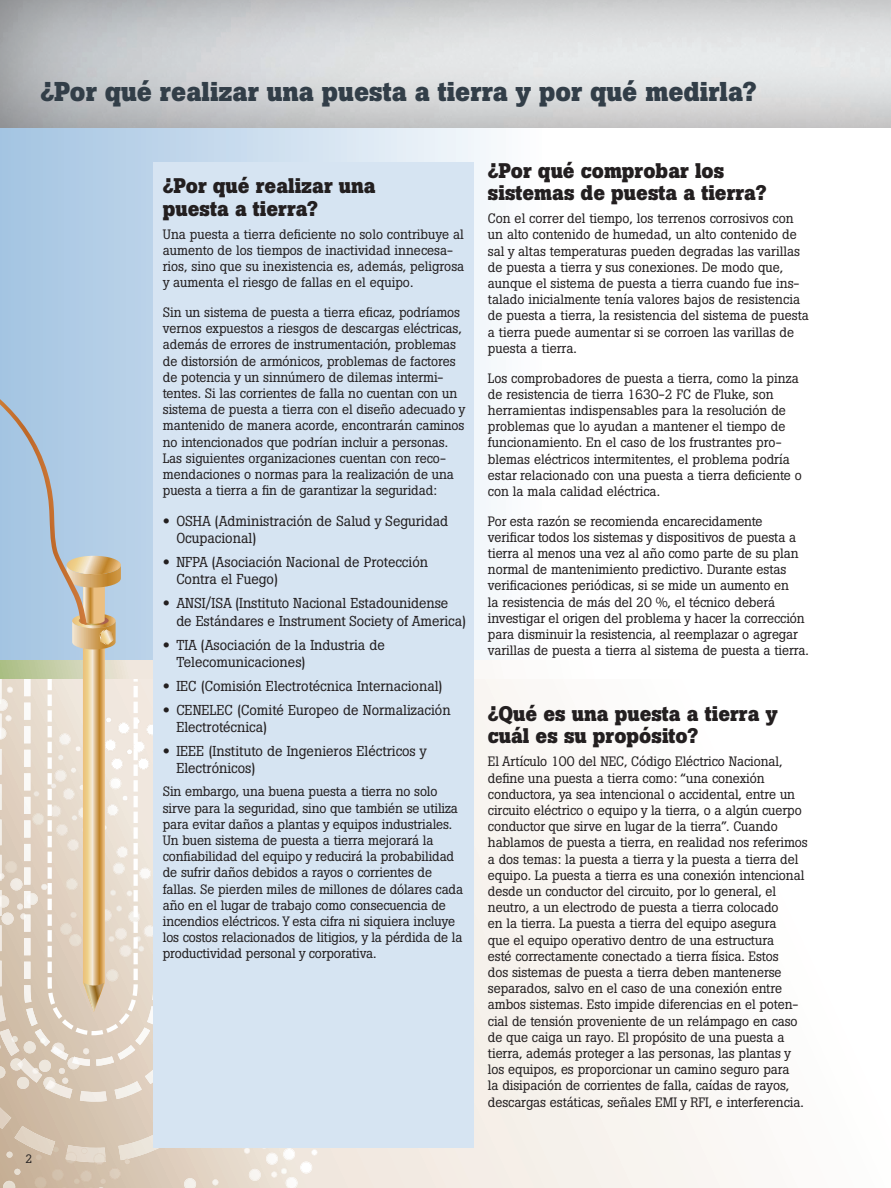
<style>
.page{position:relative;width:891px;height:1188px;background:#fff}
.page>*{position:absolute;margin:0;border:0;box-sizing:border-box;transform-origin:0 0}
.t1{font:700 27px "Boton Pro";color:#323e48}
.t2{font:700 21px/22.5px "Boton Pro";color:#231f20}
.t3{font:14.25px/17.2px "Boton Pro";color:#231f20}
.t4{font:13.5px/16.2px "Boton Pro";letter-spacing:-.005em;color:#231f20}
.t5{font:12px "Boton Pro";color:#231f20}
.s1{font-family:"Helvetica Neue LT Std";font-weight:700;font-stretch:expanded}
</style>
<div class="page">
<div style="left:0;top:121px;width:645px;height:573px;background:linear-gradient(to right,#a4c4e2,#fff)"></div>
<div style="left:0;top:0;width:891px;height:129px;background:#231f20;opacity:.5"></div>
<div style="left:0;top:678px;width:891px;height:510px;background:linear-gradient(to bottom,#fefdfd,#f8f4f0)"></div>
<div style="left:0;top:660px;width:891px;height:19px;background:#fff"></div>
<svg style="left:0;top:399px;width:344px;height:789px;background:#d3cfc7"></svg>
<div style="left:153px;top:162px;width:321px;height:986px;background:#d6e4f2"></div>
<h1 class="t1" style="left:40px;top:74px;width:718px">¿Por qué realizar una puesta a tierra y por qué medirla?</h1>
<p class="t5" style="left:26px;top:1151px;width:8px">2</p>
<h2 class="t2" style="left:163px;top:175px;width:214px">¿Por qué realizar una puesta a tierra?</h2>
<p class="t4" style="left:163px;top:226px;width:303px">Una puesta a tierra deficiente no solo contribuye al aumento de los tiempos de inactividad innecesa&shy;rios, sino que su inexistencia es, además, peligrosa y aumenta el riesgo de fallas en el equipo.</p>
<p class="t4" style="left:163px;top:304px;width:304px">Sin un sistema de puesta a tierra eficaz, podríamos vernos expuestos a riesgos de descargas eléctricas, además de errores de instrumentación, problemas de distorsión de armónicos, problemas de factores de potencia y un sinnúmero de dilemas intermi&shy;tentes. Si las corrientes de falla no cuentan con un sistema de puesta a tierra con el diseño adecuado y mantenido de manera acorde, encontrarán caminos no intencionados que podrían incluir a personas.<br>Las siguientes organizaciones cuentan con reco&shy;mendaciones o normas para la realización de una puesta a tierra a fin de garantizar la seguridad:</p>
<p class="t3" style="left:176px;top:512px;width:273px;text-indent:-13px"><span class="s1">•</span> OSHA (Administración de Salud y Seguridad<br>Ocupacional)</p>
<p class="t3" style="left:176px;top:554px;width:253px;text-indent:-13px"><span class="s1">•</span> NFPA (Asociación Nacional de Protección<br>Contra el Fuego)</p>
<p class="t3" style="left:176px;top:595px;width:291px;text-indent:-13px"><span class="s1">•</span> ANSI/ISA (Instituto Nacional Estadounidense de Estándares e Instrument Society of America)</p>
<p class="t3" style="left:176px;top:636px;width:210px;text-indent:-13px"><span class="s1">•</span> TIA (Asociación de la Industria de<br>Telecomunicaciones)</p>
<p class="t3" style="left:163px;top:677px;width:281px"><span class="s1">•</span> IEC (Comisión Electrotécnica Internacional)</p>
<p class="t3" style="left:176px;top:701px;width:276px;text-indent:-13px"><span class="s1">•</span> CENELEC (Comité Europeo de Normalización<br>Electrotécnica)</p>
<p class="t3" style="left:176px;top:743px;width:252px;text-indent:-13px"><span class="s1">•</span> IEEE (Instituto de Ingenieros Eléctricos y<br>Electrónicos)</p>
<p class="t4" style="left:163px;top:784px;width:302px">Sin embargo, una buena puesta a tierra no solo sirve para la seguridad, sino que también se utiliza para evitar daños a plantas y equipos industriales.<br>Un buen sistema de puesta a tierra mejorará la confiabilidad del equipo y reducirá la probabilidad de sufrir daños debidos a rayos o corrientes de fallas. Se pierden miles de millones de dólares cada año en el lugar de trabajo como consecuencia de incendios eléctricos. Y esta cifra ni siquiera incluye los costos relacionados de litigios, y la pérdida de la productividad personal y corporativa.</p>
<h2 class="t2" style="left:488px;top:159px;width:280px">¿Por qué comprobar los sistemas de puesta a tierra?</h2>
<p class="t4" style="left:488px;top:210px;width:323px">Con el correr del tiempo, los terrenos corrosivos con un alto contenido de humedad, un alto contenido de sal y altas temperaturas pueden degradas las varillas de puesta a tierra y sus conexiones. De modo que, aunque el sistema de puesta a tierra cuando fue ins&shy;talado inicialmente tenía valores bajos de resistencia de puesta a tierra, la resistencia del sistema de puesta a tierra puede aumentar si se corroen las varillas de puesta a tierra.</p>
<p class="t4" style="left:488px;top:370px;width:316px">Los comprobadores de puesta a tierra, como la pinza de resistencia de tierra 1630-2 FC de Fluke, son herramientas indispensables para la resolución de problemas que lo ayudan a mantener el tiempo de funcionamiento. En el caso de los frustrantes pro&shy;blemas eléctricos intermitentes, el problema podría estar relacionado con una puesta a tierra deficiente o con la mala calidad eléctrica.</p>
<p class="t4" style="left:488px;top:513px;width:322px">Por esta razón se recomienda encarecidamente verificar todos los sistemas y dispositivos de puesta a tierra al menos una vez al año como parte de su plan normal de mantenimiento predictivo. Durante estas verificaciones periódicas, si se mide un aumento en<br>la resistencia de más del 20 %, el técnico deberá investigar el origen del problema y hacer la corrección para disminuir la resistencia, al reemplazar o agregar varillas de puesta a tierra al sistema de puesta a tierra.</p>
<h2 class="t2" style="left:488px;top:702px;width:291px">¿Qué es una puesta a tierra y cuál es su propósito?</h2>
<p class="t4" style="left:488px;top:754px;width:321px">El Artículo 100 del NEC, Código Eléctrico Nacional, define una puesta a tierra como: “una conexión conductora, ya sea intencional o accidental, entre un circuito eléctrico o equipo y la tierra, o a algún cuerpo conductor que sirve en lugar de la tierra”. Cuando hablamos de puesta a tierra, en realidad nos referimos a dos temas: la puesta a tierra y la puesta a tierra del equipo. La puesta a tierra es una conexión intencional desde un conductor del circuito, por lo general, el neutro, a un electrodo de puesta a tierra colocado<br>en la tierra. La puesta a tierra del equipo asegura<br>que el equipo operativo dentro de una estructura<br>esté correctamente conectado a tierra física. Estos<br>dos sistemas de puesta a tierra deben mantenerse separados, salvo en el caso de una conexión entre ambos sistemas. Esto impide diferencias en el poten&shy;cial de tensión proveniente de un relámpago en caso de que caiga un rayo. El propósito de una puesta a tierra, además proteger a las personas, las plantas y los equipos, es proporcionar un camino seguro para<br>la disipación de corrientes de falla, caídas de rayos, descargas estáticas, señales EMI y RFI, e interferencia.</p>
</div>
